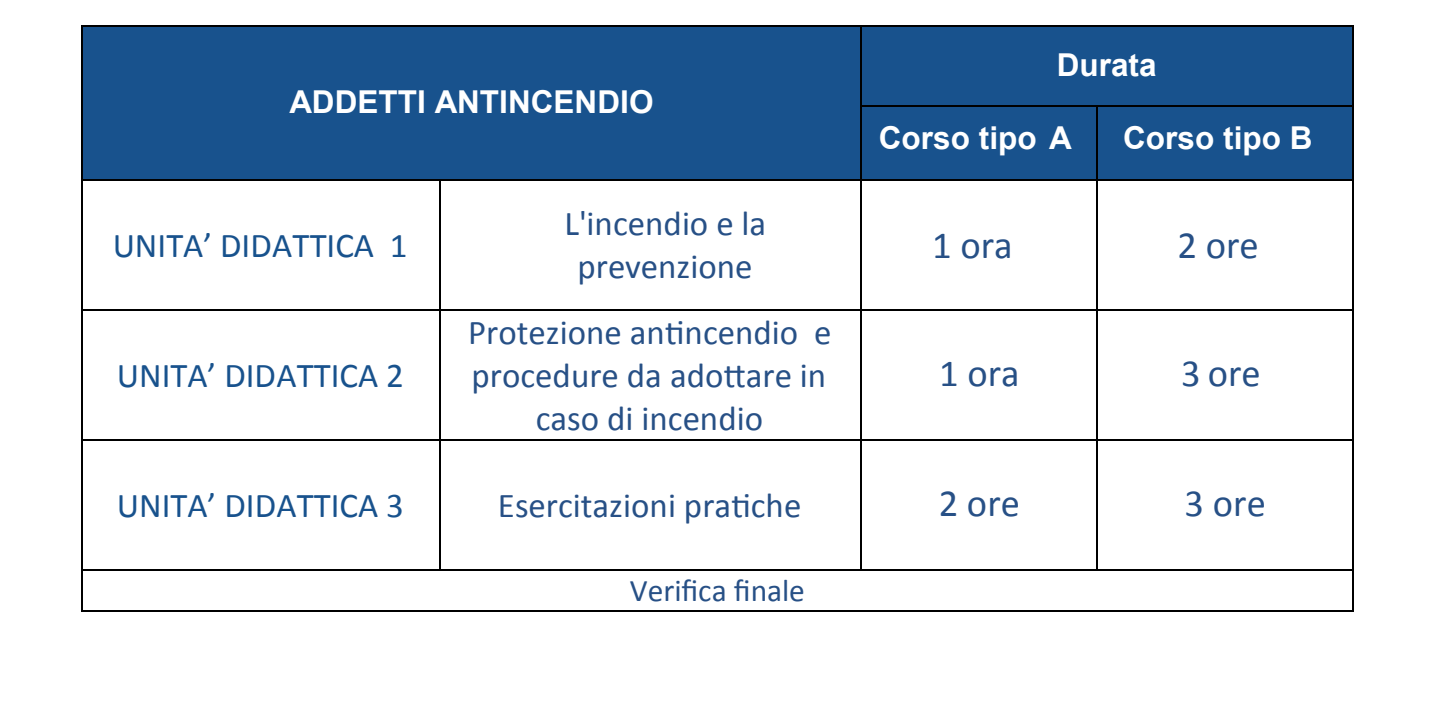
<style>
.page{position:relative;width:1445px;height:711px;background:#fff}
.page>*{position:absolute;margin:0;border:0;box-sizing:border-box;transform-origin:0 0}
.t1{font:38.5px "Calibri";color:#275086}
.t2{font:35px/42.7px "Calibri";color:#275086;text-align:center}
.t3{font:35px "Calibri";color:#18528d}
.t4{font:700 31.5px "Arial";color:#fff}
.t5{font:31.5px "Calibri";color:#275086}
</style>
<div class="page">
<div style="left:83px;top:26px;width:777px;height:153px;background:#18528d"></div>
<div style="left:861px;top:26px;width:491px;height:79px;background:#18528d"></div>
<hr style="left:83px;top:25px;width:777px;height:1px;background:#000">
<hr style="left:861px;top:25px;width:491px;height:1px;background:#000">
<hr style="left:81px;top:26px;width:2px;height:79px;background:#000">
<hr style="left:860px;top:26px;width:1px;height:79px;background:#000">
<hr style="left:1352px;top:26px;width:1px;height:79px;background:#000">
<div style="left:861px;top:106px;width:235px;height:73px;background:#18528d"></div>
<div style="left:1098px;top:106px;width:254px;height:73px;background:#18528d"></div>
<hr style="left:861px;top:105px;width:235px;height:1px;background:#000">
<hr style="left:1098px;top:105px;width:254px;height:1px;background:#000">
<hr style="left:81px;top:106px;width:2px;height:73px;background:#000">
<hr style="left:860px;top:106px;width:1px;height:73px;background:#000">
<hr style="left:1096px;top:106px;width:2px;height:73px;background:#000">
<hr style="left:1352px;top:106px;width:1px;height:73px;background:#000">
<hr style="left:83px;top:179px;width:356px;height:2px;background:#000">
<hr style="left:440px;top:179px;width:420px;height:2px;background:#000">
<hr style="left:861px;top:179px;width:235px;height:2px;background:#000">
<hr style="left:1098px;top:179px;width:254px;height:2px;background:#000">
<hr style="left:81px;top:181px;width:2px;height:128px;background:#000">
<hr style="left:439px;top:181px;width:1px;height:128px;background:#000">
<hr style="left:860px;top:181px;width:1px;height:128px;background:#000">
<hr style="left:1096px;top:181px;width:2px;height:128px;background:#000">
<hr style="left:1352px;top:181px;width:1px;height:128px;background:#000">
<hr style="left:83px;top:309px;width:356px;height:1px;background:#000">
<hr style="left:440px;top:309px;width:420px;height:1px;background:#000">
<hr style="left:861px;top:309px;width:235px;height:1px;background:#000">
<hr style="left:1098px;top:309px;width:254px;height:1px;background:#000">
<hr style="left:81px;top:310px;width:2px;height:129px;background:#000">
<hr style="left:439px;top:310px;width:1px;height:129px;background:#000">
<hr style="left:860px;top:310px;width:1px;height:129px;background:#000">
<hr style="left:1096px;top:310px;width:2px;height:129px;background:#000">
<hr style="left:1352px;top:310px;width:1px;height:129px;background:#000">
<hr style="left:83px;top:439px;width:356px;height:1px;background:#000">
<hr style="left:440px;top:439px;width:420px;height:1px;background:#000">
<hr style="left:861px;top:439px;width:235px;height:1px;background:#000">
<hr style="left:1098px;top:439px;width:254px;height:1px;background:#000">
<hr style="left:81px;top:440px;width:2px;height:129px;background:#000">
<hr style="left:439px;top:440px;width:1px;height:129px;background:#000">
<hr style="left:860px;top:440px;width:1px;height:129px;background:#000">
<hr style="left:1096px;top:440px;width:2px;height:129px;background:#000">
<hr style="left:1352px;top:440px;width:1px;height:129px;background:#000">
<hr style="left:83px;top:569px;width:356px;height:1px;background:#000">
<hr style="left:440px;top:569px;width:420px;height:1px;background:#000">
<hr style="left:861px;top:569px;width:235px;height:1px;background:#000">
<hr style="left:1098px;top:569px;width:254px;height:1px;background:#000">
<hr style="left:81px;top:570px;width:2px;height:39px;background:#000">
<hr style="left:83px;top:609px;width:1269px;height:2px;background:#000">
<hr style="left:1352px;top:570px;width:1px;height:39px;background:#000">
<p class="t4" style="left:289px;top:81px;width:365px">ADDETTI ANTINCENDIO</p>
<p class="t3" style="left:113px;top:223px;width:296px">UNITA’ DIDATTICA 1</p>
<p class="t3" style="left:117px;top:353px;width:288px">UNITA’ DIDATTICA 2</p>
<p class="t2" style="left:564px;top:202px;width:203px">L'incendio e la prevenzione</p>
<p class="t2" style="left:468px;top:311px;width:365px">Protezione antincendio e procedure da adottare in caso di incendio</p>
<p class="t4" style="left:1056px;top:44px;width:101px">Durata</p>
<p class="t4" style="left:879px;top:117px;width:194px">Corso tipo A</p>
<p class="t4" style="left:1123px;top:117px;width:191px">Corso tipo B</p>
<p class="t1" style="left:932px;top:220px;width:82px">1 ora</p>
<p class="t1" style="left:1177px;top:220px;width:83px">2 ore</p>
<p class="t1" style="left:939px;top:348px;width:82px">1 ora</p>
<p class="t1" style="left:1181px;top:348px;width:81px">3 ore</p>
<p class="t3" style="left:117px;top:482px;width:288px">UNITA’ DIDATTICA 3</p>
<p class="t2" style="left:498px;top:483px;width:305px">Esercitazioni pratiche</p>
<p class="t1" style="left:938px;top:478px;width:83px">2 ore</p>
<p class="t1" style="left:1184px;top:478px;width:83px">3 ore</p>
<p class="t5" style="left:630px;top:570px;width:177px">Verifica finale</p>
</div>
